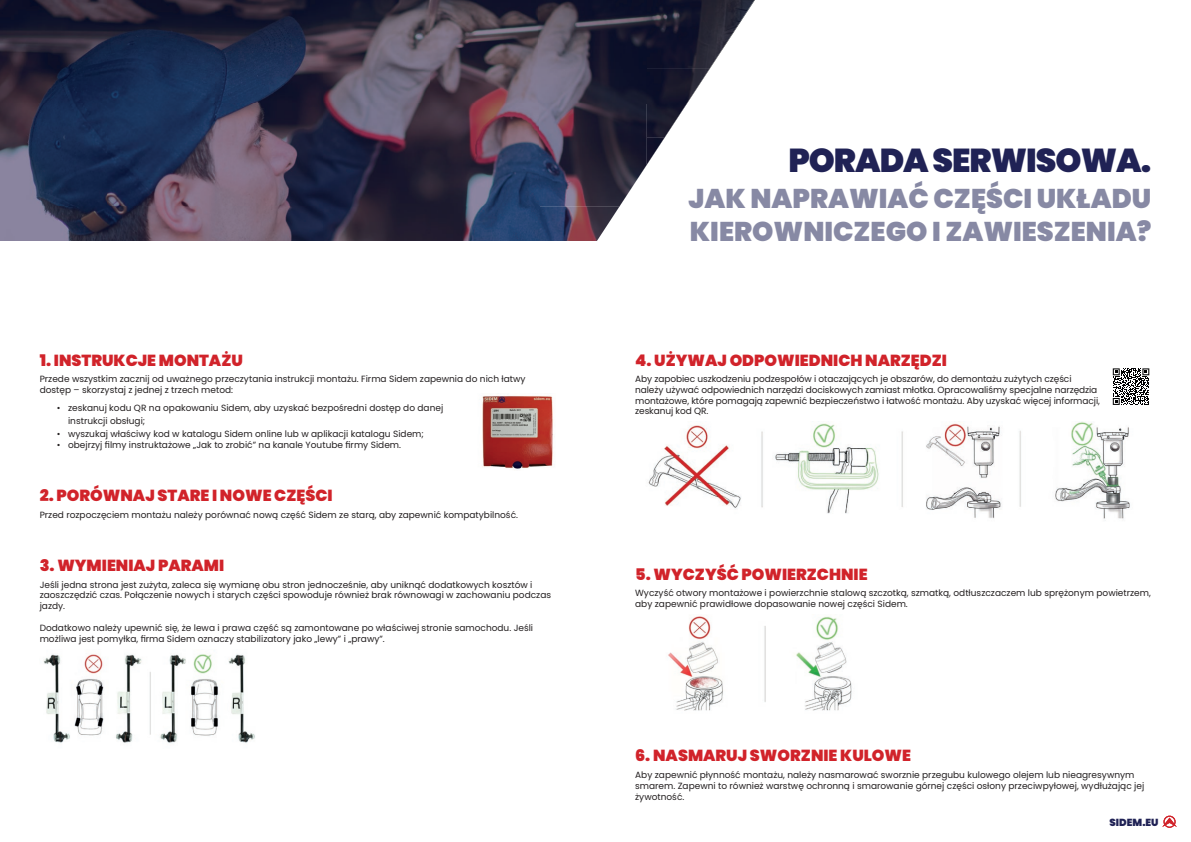
<style>
.page{position:relative;width:1191px;height:842px;background:#fff}
.page>*{position:absolute;margin:0;border:0;box-sizing:border-box;transform-origin:0 0}
.t1{font:900 33.1px "Poppins";letter-spacing:-.03em;color:#202255}
.t2{font:900 27.1px/32.5px "Poppins";color:#8789a4}
.t3{font:900 16px "Poppins";color:#d1232a}
.t4{font:900 10.2px "Poppins";color:#202255}
.t5{font:9px/10.8px "Poppins";color:#231f20}
</style>
<div class="page">
<svg style="left:1162px;top:816px;width:14px;height:12px"></svg>
<img style="left:0;top:0;width:647px;height:207px">
<img style="left:646px;top:0;width:108px;height:69px">
<img style="left:646px;top:69px;width:63px;height:69px">
<img style="left:646px;top:138px;width:18px;height:27px">
<img style="left:0;top:206px;width:619px;height:35px">
<img style="left:43px;top:654px;width:212px;height:89px">
<img style="left:648px;top:422px;width:482px;height:97px">
<img style="left:668px;top:616px;width:184px;height:95px">
<img style="left:482px;top:396px;width:71px;height:73px">
<svg style="left:1112px;top:368px;width:37px;height:37px"></svg>
<h3 class="t3" style="left:40px;top:351px;width:205px">1. INSTRUKCJE MONTAŻU</h3>
<p class="t5" style="left:40px;top:373px;width:487px">Przede wszystkim zacznij od uważnego przeczytania instrukcji montażu. Firma Sidem zapewnia do nich łatwy dostęp – skorzystaj z jednej z trzech metod:</p>
<p class="t5" style="left:68px;top:402px;width:377px;line-height:13px;text-indent:-11px">• zeskanuj kodu QR na opakowaniu Sidem, aby uzyskać bezpośredni dostęp do danej instrukcji obsługi;</p>
<p class="t5" style="left:57px;top:429px;width:369px">• wyszukaj właściwy kod w katalogu Sidem online lub w aplikacji katalogu Sidem;</p>
<p class="t5" style="left:57px;top:440px;width:346px">• obejrzyj filmy instruktażowe „Jak to zrobić” na kanale Youtube firmy Sidem.</p>
<h3 class="t3" style="left:40px;top:487px;width:294px">2. PORÓWNAJ STARE I NOWE CZĘŚCI</h3>
<p class="t5" style="left:40px;top:509px;width:480px">Przed rozpoczęciem montażu należy porównać nową część Sidem ze starą, aby zapewnić kompatybilność.</p>
<h3 class="t3" style="left:40px;top:556px;width:186px">3. WYMIENIAJ PARAMI</h3>
<p class="t5" style="left:40px;top:579px;width:513px">Jeśli jedna strona jest zużyta, zaleca się wymianę obu stron jednocześnie, aby uniknąć dodatkowych kosztów i zaoszczędzić czas. Połączenie nowych i starych części spowoduje również brak równowagi w zachowaniu podczas jazdy.</p>
<p class="t5" style="left:40px;top:623px;width:495px">Dodatkowo należy upewnić się, że lewa i prawa część są zamontowane po właściwej stronie samochodu. Jeśli możliwa jest pomyłka, firma Sidem oznaczy stabilizatory jako „lewy” i „prawy”.</p>
<h1 class="t1" style="left:788px;top:141px;width:364px">PORADA SERWISOWA.</h1>
<h2 class="t2" style="left:688px;top:183px;width:464px">JAK NAPRAWIAĆ CZĘŚCI UKŁADU<br>KIEROWNICZEGO I ZAWIESZENIA?</h2>
<h3 class="t3" style="left:635px;top:351px;width:313px">4. UŻYWAJ ODPOWIEDNICH NARZĘDZI</h3>
<p class="t5" style="left:635px;top:373px;width:466px">Aby zapobiec uszkodzeniu podzespołów i otaczających je obszarów, do demontażu zużytych części należy używać odpowiednich narzędzi dociskowych zamiast młotka. Opracowaliśmy specjalne narzędzia montażowe, które pomagają zapewnić bezpieczeństwo i łatwość montażu. Aby uzyskać więcej informacji, zeskanuj kod QR.</p>
<h3 class="t3" style="left:635px;top:565px;width:234px">5. WYCZYŚĆ POWIERZCHNIE</h3>
<p class="t5" style="left:635px;top:588px;width:517px">Wyczyść otwory montażowe i powierzchnie stalową szczotką, szmatką, odtłuszczaczem lub sprężonym powietrzem, aby zapewnić prawidłowe dopasowanie nowej części Sidem.</p>
<h3 class="t3" style="left:635px;top:747px;width:277px">6. NASMARUJ SWORZNIE KULOWE</h3>
<p class="t5" style="left:635px;top:769px;width:510px">Aby zapewnić płynność montażu, należy nasmarować sworznie przegubu kulowego olejem lub nieagresywnym smarem. Zapewni to również warstwę ochronną i smarowanie górnej części osłony przeciwpyłowej, wydłużając jej żywotność.</p>
<p class="t4" style="left:1109px;top:816px;width:51px">SIDEM.EU</p>
</div>
